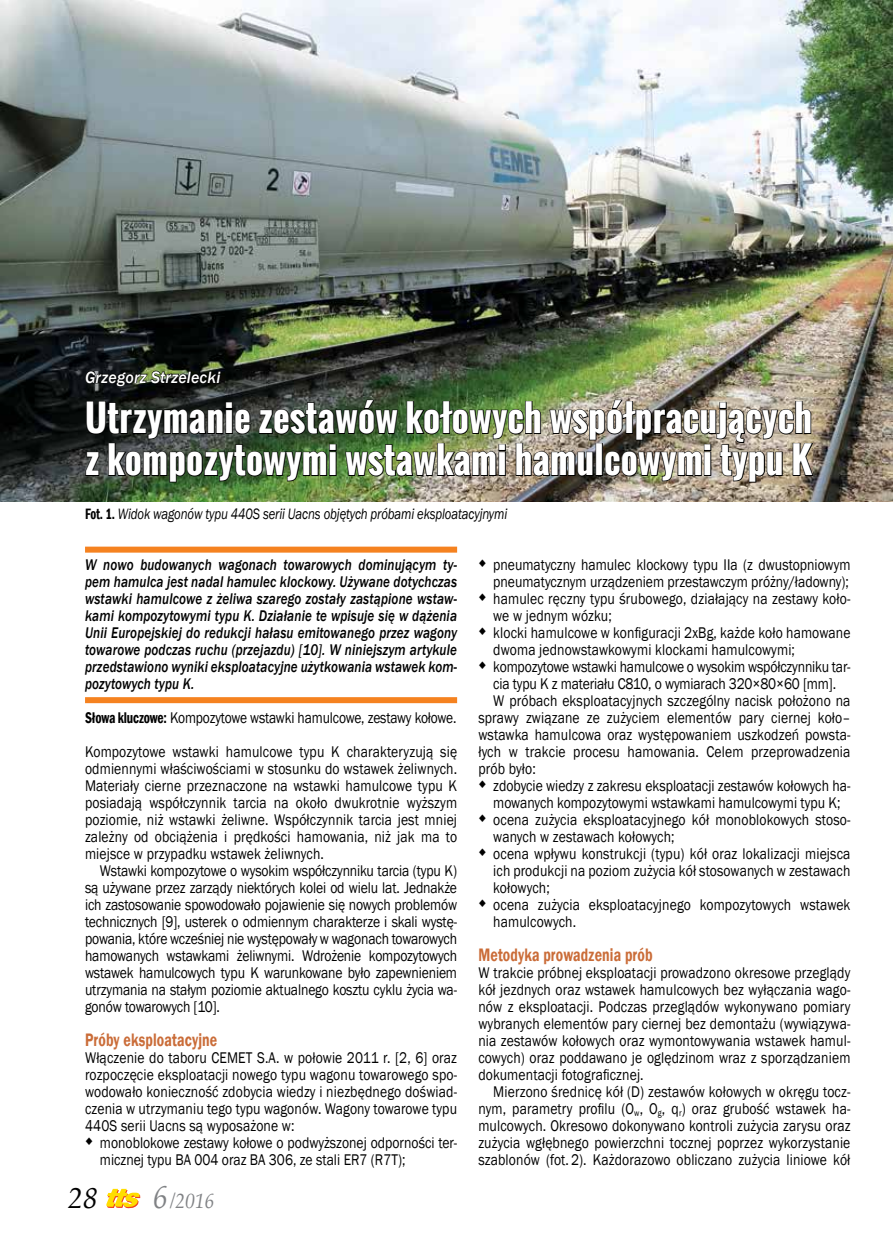
<style>
.page{position:relative;width:893px;height:1251px;background:#fff}
.page>*{position:absolute;margin:0;border:0;box-sizing:border-box;transform-origin:0 0}
.t1{font:700 35.7px/42px "Oswald";letter-spacing:.01em;color:#fff}
.t2{font:italic 30px "Palatino Linotype";color:#000}
.t3{font:italic 21.45px "Palatino Linotype";color:#808285;scale:.91 1}
.t4{font:600 18.6px "Franklin Gothic";letter-spacing:.01em;color:#ca6c38;scale:.75 1}
.t5{font:italic 500 16.8px "Franklin Gothic";letter-spacing:.01em;color:#fff;scale:.96 1}
.t6{font:15.9px/17px "Franklin Gothic";letter-spacing:.01em;color:#000;text-align:justify;scale:.86 1}
.t7{font:italic 500 15.9px/17px "Franklin Gothic";letter-spacing:.01em;color:#000;text-align:justify;scale:.83 1}
.t8{font:15.9px/33.9px "Franklin Gothic";letter-spacing:.01em;color:#000;scale:.85 1}
.t9{font:15.9px "Franklin Gothic";letter-spacing:-.01em;color:#000;scale:.86 1}
.t10{font:italic 15.45px "Franklin Gothic";letter-spacing:-.01em;color:#000;scale:.82 1}
.s1{font-weight:600;font-style:normal;font-stretch:condensed}
.s2{font-weight:600;font-stretch:condensed}
.s3{font-size:33px}
</style>
<div class="page">
<svg style="left:106px;top:1188px;width:34px;height:19px"></svg>
<img style="left:0;top:0;width:893px;height:501px">
<svg style="left:86px;top:371px;width:135px;height:14px;background:#1a1e15"></svg>
<img style="left:85px;top:399px;width:729px;height:84px">
<div style="left:85px;top:546px;width:372px;height:6px;background:#f58220"></div>
<div style="left:85px;top:697px;width:372px;height:6px;background:#f58220"></div>
<p class="t5" style="left:85px;top:366px;width:142px">Grzegorz Strzelecki</p>
<h1 class="t1" style="left:85px;top:397px;width:728px">Utrzymanie zestawów kołowych współpracujących z kompozytowymi wstawkami hamulcowymi typu K</h1>
<p class="t10" style="left:85px;top:503px;width:516px"><span class="s1">Fot. 1.</span> Widok wagonów typu 440S serii Uacns objętych próbami eksploatacyjnymi</p>
<p class="t7" style="left:85px;top:556px;width:450px">W nowo budowanych wagonach towarowych dominującym ty&shy;pem hamulca jest nadal hamulec klockowy. Używane dotychczas wstawki hamulcowe z żeliwa szarego zostały zastąpione wstaw&shy;kami kompozytowymi typu K. Działanie te wpisuje się w dążenia Unii Europejskiej do redukcji hałasu emitowanego przez wagony towarowe podczas ruchu (przejazdu) [10]. W niniejszym artykule przedstawiono wyniki eksploatacyjne użytkowania wstawek kom&shy;pozytowych typu K.</p>
<p class="t8" style="left:85px;top:700px;width:439px"><span class="s2">Słowa kluczowe:</span> Kompozytowe wstawki hamulcowe, zestawy kołowe.<br>Kompozytowe wstawki hamulcowe typu K charakteryzują się</p>
<p class="t6" style="left:85px;top:760px;width:434px">odmiennymi właściwościami w stosunku do wstawek żeliwnych.<br>Materiały cierne przeznaczone na wstawki hamulcowe typu K posiadają współczynnik tarcia na około dwukrotnie wyższym poziomie, niż wstawki żeliwne. Współczynnik tarcia jest mniej zależny od obciążenia i prędkości hamowania, niż jak ma to miejsce w przypadku wstawek żeliwnych.</p>
<p class="t6" style="left:85px;top:862px;width:434px;text-indent:15px">Wstawki kompozytowe o wysokim współczynniku tarcia (typu K) są używane przez zarządy niektórych kolei od wielu lat. Jednakże ich zastosowanie spowodowało pojawienie się nowych problemów technicznych [9], usterek o odmiennym charakterze i skali wystę&shy;powania, które wcześniej nie występowały w wagonach towarowych hamowanych wstawkami żeliwnymi. Wdrożenie kompozytowych wstawek hamulcowych typu K warunkowane było zapewnieniem utrzymania na stałym poziomie aktualnego kosztu cyklu życia wa&shy;gonów towarowych [10].</p>
<p class="t4" style="left:85px;top:1027px;width:178px">Próby eksploatacyjne</p>
<p class="t6" style="left:85px;top:1048px;width:434px">Włączenie do taboru CEMET S.A. w połowie 2011 r. [2, 6] oraz rozpoczęcie eksploatacji nowego typu wagonu towarowego spo&shy;wodowało konieczność zdobycia wiedzy i niezbędnego doświad&shy;czenia w utrzymaniu tego typu wagonów. Wagony towarowe typu 440S serii Uacns są wyposażone w:</p>
<p class="t6" style="left:100px;top:1133px;width:417px;text-indent:-15px">○ monoblokowe zestawy kołowe o podwyższonej odporności ter&shy;micznej typu BA 004 oraz BA 306, ze stali ER7 (R7T);</p>
<h2 class="t2" style="left:68px;top:1176px;width:31px">28</h2>
<h3 class="t3" style="left:153px;top:1185px;width:69px"><span class="s3">6</span> /2016</h3>
<p class="t6" style="left:478px;top:556px;width:434px;text-align:right">○ pneumatyczny hamulec klockowy typu IIa (z dwustopniowym pneumatycznym urządzeniem przestawczym próżny/ładowny);</p>
<p class="t6" style="left:493px;top:590px;width:417px;text-indent:-15px">○ hamulec ręczny typu śrubowego, działający na zestawy koło&shy;we w jednym wózku;</p>
<p class="t6" style="left:493px;top:624px;width:417px;text-indent:-15px">○ klocki hamulcowe w konfiguracji 2xBg, każde koło hamowane dwoma jednowstawkowymi klockami hamulcowymi;</p>
<p class="t9" style="left:478px;top:656px;width:434px">○ kompozytowe wstawki hamulcowe o wysokim współczynniku tar-</p>
<p class="t9" style="left:493px;top:673px;width:400px">cia typu K z materiału C810, o wymiarach 320×80×60 [mm].</p>
<p class="t6" style="left:493px;top:692px;width:417px">W próbach eksploatacyjnych szczególny nacisk położono na</p>
<p class="t6" style="left:478px;top:709px;width:434px">sprawy związane ze zużyciem elementów pary ciernej koło–</p>
<p class="t6" style="left:478px;top:726px;width:434px">wstawka hamulcowa oraz występowaniem uszkodzeń powsta-</p>
<p class="t6" style="left:478px;top:743px;width:434px">łych w trakcie procesu hamowania. Celem przeprowadzenia</p>
<p class="t6" style="left:478px;top:760px;width:68px">prób było:</p>
<p class="t6" style="left:478px;top:777px;width:434px;text-align:center">○ zdobycie wiedzy z zakresu eksploatacji zestawów kołowych ha&shy;mowanych kompozytowymi wstawkami hamulcowymi typu K;</p>
<p class="t6" style="left:493px;top:811px;width:417px;text-indent:-15px">○ ocena zużycia eksploatacyjnego kół monoblokowych stoso&shy;wanych w zestawach kołowych;</p>
<p class="t6" style="left:493px;top:845px;width:417px;text-indent:-15px">○ ocena wpływu konstrukcji (typu) kół oraz lokalizacji miejsca ich produkcji na poziom zużycia kół stosowanych w zestawach kołowych;</p>
<p class="t6" style="left:493px;top:896px;width:417px;text-indent:-15px">○ ocena zużycia eksploatacyjnego kompozytowych wstawek hamulcowych.</p>
<p class="t4" style="left:478px;top:942px;width:234px">Metodyka prowadzenia prób</p>
<p class="t6" style="left:478px;top:964px;width:434px">W trakcie próbnej eksploatacji prowadzono okresowe przeglądy kół jezdnych oraz wstawek hamulcowych bez wyłączania wago&shy;nów z eksploatacji. Podczas przeglądów wykonywano pomiary wybranych elementów pary ciernej bez demontażu (wywiązywa&shy;nia zestawów kołowych oraz wymontowywania wstawek hamul&shy;cowych) oraz poddawano je oględzinom wraz z sporządzaniem dokumentacji fotograficznej.</p>
<p class="t6" style="left:478px;top:1082px;width:434px;text-indent:15px">Mierzono średnicę kół (D) zestawów kołowych w okręgu tocz&shy;nym, parametry profilu (O<sub>w</sub>, O<sub>g</sub>, q<sub>r</sub>) oraz grubość wstawek ha&shy;mulcowych. Okresowo dokonywano kontroli zużycia zarysu oraz zużycia wgłębnego powierzchni tocznej poprzez wykorzystanie szablonów (fot.2). Każdorazowo obliczano zużycia liniowe kół</p>
</div>
